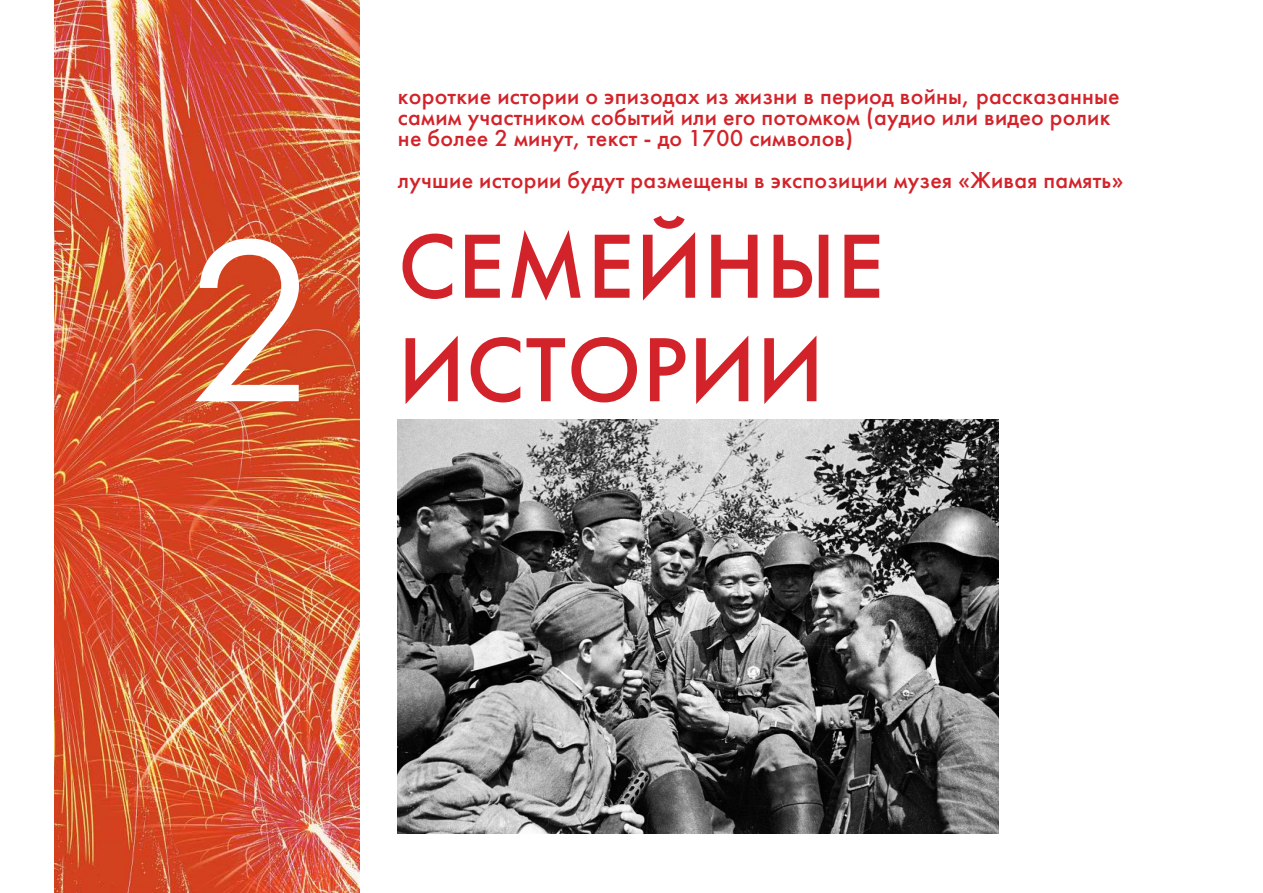
<style>
.page{position:relative;width:1263px;height:893px;background:#fff}
.page>*{position:absolute;margin:0;border:0;box-sizing:border-box;transform-origin:0 0}
.t1{font:240px "Futura PT";color:#fff}
.t2{font:500 94.5px/103.5px "Futura PT";letter-spacing:.01em;color:#d2232a}
.t3{font:500 24px/21px "Futura PT";letter-spacing:.01em;color:#d2232a}
</style>
<div class="page">
<img style="left:398px;top:420px;width:600px;height:413px">
<img style="left:54px;top:0;width:305px;height:893px">
<h1 class="t1" style="left:183px;top:179px;width:138px">2</h1>
<p class="t3" style="left:398px;top:85px;width:723px">короткие истории о эпизодах из жизни в период войны, рассказанные самим участником событий или его потомком (аудио или видео ролик не более 2 минут, текст - до 1700 символов)</p>
<p class="t3" style="left:398px;top:169px;width:727px">лучшие истории будут размещены в экспозиции музея «Живая память»</p>
<h2 class="t2" style="left:398px;top:215px;width:488px">СЕМЕЙНЫЕ<br>ИСТОРИИ</h2>
</div>
